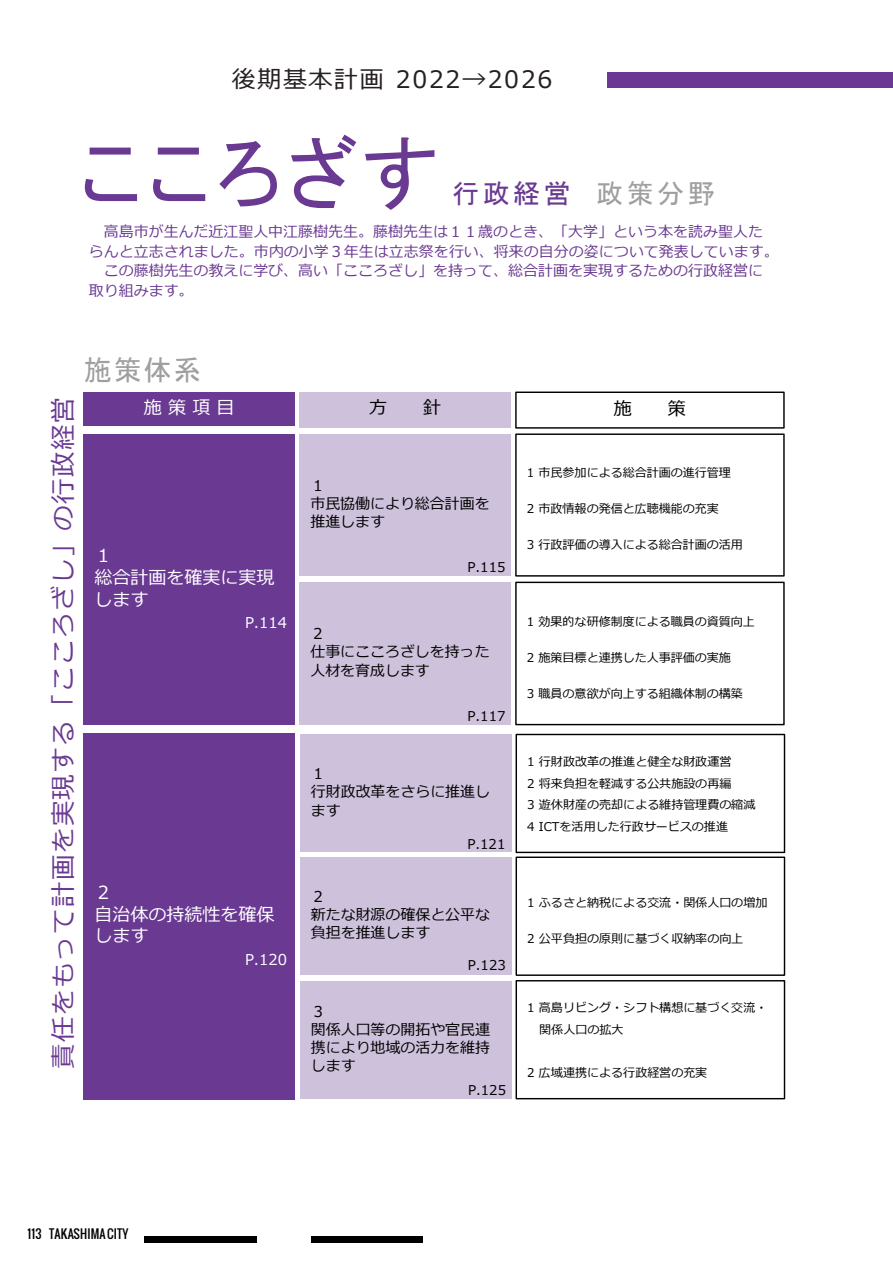
<style>
.page{position:relative;width:893px;height:1263px;background:#fff}
.page>*{position:absolute;margin:0;border:0;box-sizing:border-box;transform-origin:0 0}
.t1{font:81px "MS P Gothic";letter-spacing:.045em;color:#6a3992}
.t2{font:28.05px "MS Gothic";color:#9f9f9f}
.t3{font:27px "MS P Gothic";letter-spacing:.135em;color:#6a3992}
.t4{font:25.5px "Meiryo";letter-spacing:.055em;color:#6a3992}
.t5{font:24px "Meiryo";letter-spacing:.07em;color:#251f20}
.t6{font:18px/21.8px "Meiryo";color:#fff}
.t7{font:18px "Meiryo";color:#000}
.t8{font:15px "Meiryo";color:#6a3992}
.t9{font:15px/18.1px "Meiryo";color:#000}
.t10{font:15px "Meiryo";letter-spacing:.005em;color:#fff}
.t11{font:13.5px "Meiryo";letter-spacing:.005em;color:#000}
.t12{font:12px/21.6px "Meiryo";color:#000}
.t13{font:12px "Oswald";letter-spacing:.01em;color:#000}
.s1{color:#9f9f9f}
</style>
<div class="page">
<div style="left:311px;top:1236px;width:112px;height:6px;background:#000"></div>
<div style="left:145px;top:1236px;width:112px;height:6px;background:#000"></div>
<div style="left:607px;top:72px;width:285px;height:16px;background:#6a3992"></div>
<div style="left:300px;top:857px;width:211px;height:118px;background:#cdc1db"></div>
<div style="left:84px;top:434px;width:211px;height:290px;background:#6a3992"></div>
<div style="left:300px;top:734px;width:211px;height:118px;background:#cdc1db"></div>
<div style="left:84px;top:733px;width:211px;height:366px;background:#6a3992"></div>
<div style="left:300px;top:981px;width:211px;height:118px;background:#cdc1db"></div>
<div style="left:516px;top:734px;width:269px;height:119px;border:1px solid #000"></div>
<div style="left:516px;top:856px;width:269px;height:120px;border:1px solid #000"></div>
<div style="left:516px;top:980px;width:269px;height:119px;border:1px solid #000"></div>
<div style="left:300px;top:434px;width:211px;height:142px;background:#cdc1db"></div>
<div style="left:300px;top:582px;width:211px;height:142px;background:#cdc1db"></div>
<div style="left:515px;top:433px;width:270px;height:144px;border:1px solid #000"></div>
<div style="left:515px;top:582px;width:270px;height:143px;border:1px solid #000"></div>
<div style="left:84px;top:392px;width:211px;height:34px;background:#6a3992"></div>
<div style="left:300px;top:392px;width:211px;height:35px;background:#cdc1db"></div>
<div style="left:515px;top:392px;width:270px;height:37px;border:1px solid #000"></div>
<h3 class="t5" style="left:232px;top:62px;width:322px">後期基本計画 2022→2026</h3>
<h1 class="t1" style="left:78px;top:133px;width:363px">こころざす</h1>
<h3 class="t3" style="left:452px;top:179px;width:264px">行政経営 <span class="s1">政策分野</span></h3>
<p class="t8" style="left:104px;top:221px;width:661px">高島市が生んだ近江聖人中江藤樹先生。藤樹先生は１１歳のとき、「大学」という本を読み聖人た</p>
<p class="t8" style="left:89px;top:241px;width:691px">らんと立志されました。市内の小学３年生は立志祭を行い、将来の自分の姿について発表しています。</p>
<p class="t8" style="left:104px;top:260px;width:661px">この藤樹先生の教えに学び、高い「こころざし」を持って、総合計画を実現するための行政経営に</p>
<p class="t8" style="left:89px;top:280px;width:106px">取り組みます。</p>
<h3 class="t4" style="left:46px;top:1069px;width:673px;rotate:-90deg">責任をもって計画を実現する「こころざし」の行政経営</h3>
<h2 class="t2" style="left:84px;top:356px;width:119px">施策体系</h2>
<h3 class="t6" style="left:144px;top:397px;width:92px">施策項目</h3>
<h3 class="t7" style="left:369px;top:395px;width:19px">方</h3>
<h3 class="t7" style="left:423px;top:395px;width:19px">針</h3>
<h3 class="t7" style="left:614px;top:396px;width:19px">施</h3>
<h3 class="t7" style="left:668px;top:396px;width:19px">策</h3>
<h3 class="t6" style="left:95px;top:546px;width:182px">１<br>総合計画を確実に実現します</h3>
<p class="t10" style="left:245px;top:612px;width:44px">P.114</p>
<h3 class="t6" style="left:95px;top:882px;width:182px">２<br>自治体の持続性を確保します</h3>
<p class="t10" style="left:245px;top:949px;width:44px">P.120</p>
<p class="t9" style="left:310px;top:477px;width:181px">１<br>市民協働により総合計画を推進します</p>
<p class="t11" style="left:467px;top:557px;width:40px">P.115</p>
<p class="t9" style="left:310px;top:625px;width:181px">２<br>仕事にこころざしを持った人材を育成します</p>
<p class="t11" style="left:467px;top:706px;width:40px">P.117</p>
<p class="t9" style="left:311px;top:765px;width:181px">１<br>行財政改革をさらに推進します</p>
<p class="t11" style="left:467px;top:834px;width:40px">P.121</p>
<p class="t9" style="left:311px;top:888px;width:181px">２<br>新たな財源の確保と公平な負担を推進します</p>
<p class="t11" style="left:468px;top:956px;width:40px">P.123</p>
<p class="t9" style="left:311px;top:1003px;width:181px">３<br>関係人口等の開拓や官民連携により地域の活力を維持します</p>
<p class="t11" style="left:468px;top:1081px;width:40px">P.125</p>
<p class="t12" style="left:527px;top:463px;width:206px">1 市民参加による総合計画の進行管理</p>
<p class="t12" style="left:527px;top:499px;width:194px">2 市政情報の発信と広聴機能の充実</p>
<p class="t12" style="left:527px;top:535px;width:218px">3 行政評価の導入による総合計画の活用</p>
<p class="t12" style="left:527px;top:611px;width:230px">1 効果的な研修制度による職員の資質向上</p>
<p class="t12" style="left:527px;top:647px;width:206px">2 施策目標と連携した人事評価の実施</p>
<p class="t12" style="left:527px;top:683px;width:218px">3 職員の意欲が向上する組織体制の構築</p>
<p class="t12" style="left:527px;top:751px;width:230px">1 行財政改革の推進と健全な財政運営<br>2 将来負担を軽減する公共施設の再編<br>3 遊休財産の売却による維持管理費の縮減<br>4 ICTを活用した行政サービスの推進</p>
<p class="t12" style="left:527px;top:892px;width:242px">1 ふるさと納税による交流・関係人口の増加</p>
<p class="t12" style="left:527px;top:928px;width:218px">2 公平負担の原則に基づく収納率の向上</p>
<p class="t12" style="left:539px;top:998px;width:230px;text-indent:-12px">1 高島リビング・シフト構想に基づく交流・関係人口の拡大</p>
<p class="t12" style="left:527px;top:1062px;width:182px">2 広域連携による行政経営の充実</p>
<p class="t13" style="left:28px;top:1225px;width:102px">113 TAKASHIMA CITY</p>
</div>
